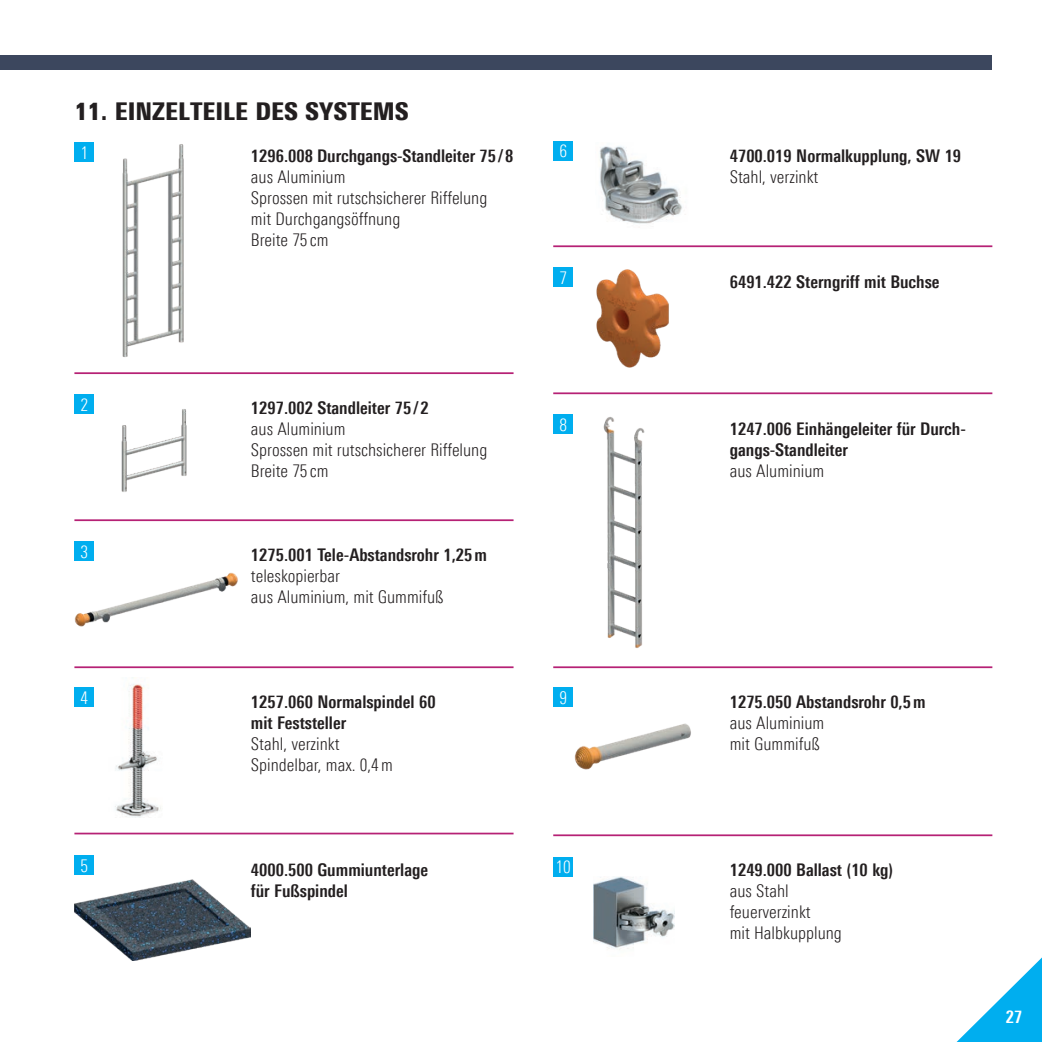
<style>
.page{position:relative;width:1042px;height:1042px;background:#fff}
.page>*{position:absolute;margin:0;border:0;box-sizing:border-box;transform-origin:0 0}
.Absatz_Flie_text{font:900 24.5px "Linotype Univers 820 Cn";color:#231f20}
.Absatz_Flie_text-2{font:700 17.5px "Linotype Univers 620 Cn";color:#231f20}
.Absatz_Flie_text-3{font:300 17.5px "Linotype Univers 320 Cn";color:#231f20}
.t1{font:300 17.5px "Linotype Univers 320 Cn";color:#fff}
.t2{font:700 17.5px "Linotype Univers 620 Cn";color:#fff}
</style>
<div class="page">
<div style="left:0;top:55px;width:992px;height:15px;background:#3c475e"></div>
<svg style="left:956px;top:957px;width:86px;height:85px"></svg>
<img style="left:122px;top:144px;width:62px;height:213px">
<div style="left:74px;top:142px;width:20px;height:20px;background:#00aeef"></div>
<div style="left:74px;top:394px;width:20px;height:20px;background:#00aeef"></div>
<img style="left:121px;top:409px;width:66px;height:83px">
<div style="left:74px;top:541px;width:20px;height:20px;background:#00aeef"></div>
<img style="left:74px;top:572px;width:164px;height:55px">
<div style="left:74px;top:687px;width:20px;height:20px;background:#00aeef"></div>
<img style="left:115px;top:677px;width:46px;height:141px">
<img style="left:74px;top:880px;width:176px;height:80px">
<div style="left:74px;top:855px;width:20px;height:20px;background:#00aeef"></div>
<div style="left:553px;top:141px;width:20px;height:20px;background:#00aeef"></div>
<img style="left:599px;top:146px;width:83px;height:78px">
<hr style="left:74px;top:372px;width:439px;height:2px;background:#b62175">
<hr style="left:74px;top:519px;width:439px;height:2px;background:#b62175">
<hr style="left:74px;top:666px;width:439px;height:2px;background:#b62175">
<hr style="left:553px;top:245px;width:439px;height:2px;background:#b62175">
<hr style="left:553px;top:392px;width:439px;height:2px;background:#b62175">
<div style="left:553px;top:267px;width:20px;height:20px;background:#00aeef"></div>
<img style="left:596px;top:269px;width:73px;height:99px">
<hr style="left:553px;top:666px;width:439px;height:2px;background:#b62175">
<img style="left:603px;top:417px;width:42px;height:231px">
<div style="left:553px;top:414px;width:20px;height:20px;background:#00aeef"></div>
<div style="left:553px;top:687px;width:20px;height:20px;background:#00aeef"></div>
<img style="left:574px;top:723px;width:117px;height:47px">
<div style="left:553px;top:857px;width:20px;height:20px;background:#00aeef"></div>
<img style="left:594px;top:876px;width:80px;height:74px">
<hr style="left:553px;top:834px;width:439px;height:2px;background:#b62175">
<hr style="left:74px;top:832px;width:439px;height:2px;background:#b62175">
<p class="Absatz_Flie_text" style="left:74px;top:96px;width:336px">11. EINZELTEILE DES SYSTEMS</p>
<p class="Absatz_Flie_text-2" style="left:251px;top:146px;width:264px">1296.008 Durchgangs-Standleiter 75 / 8</p>
<p class="Absatz_Flie_text-3" style="left:251px;top:167px;width:96px">aus Aluminium</p>
<p class="Absatz_Flie_text-3" style="left:251px;top:188px;width:238px">Sprossen mit rutschsicherer Riffelung</p>
<p class="Absatz_Flie_text-3" style="left:251px;top:209px;width:151px">mit Durchgangsöffnung</p>
<p class="Absatz_Flie_text-3" style="left:251px;top:230px;width:79px">Breite 75 cm</p>
<p class="t1" style="left:559px;top:141px;width:9px">6</p>
<p class="t1" style="left:81px;top:142px;width:9px">1</p>
<p class="Absatz_Flie_text-2" style="left:730px;top:146px;width:233px">4700.019 Normalkupplung, SW 19</p>
<p class="Absatz_Flie_text-3" style="left:730px;top:167px;width:90px">Stahl, verzinkt</p>
<p class="t1" style="left:559px;top:267px;width:9px">7</p>
<p class="Absatz_Flie_text-2" style="left:730px;top:272px;width:211px">6491.422 Sterngriff mit Buchse</p>
<p class="t1" style="left:81px;top:394px;width:9px">2</p>
<p class="Absatz_Flie_text-2" style="left:251px;top:398px;width:179px">1297.002 Standleiter 75 / 2</p>
<p class="Absatz_Flie_text-3" style="left:251px;top:419px;width:96px">aus Aluminium</p>
<p class="Absatz_Flie_text-3" style="left:251px;top:440px;width:238px">Sprossen mit rutschsicherer Riffelung</p>
<p class="Absatz_Flie_text-3" style="left:251px;top:461px;width:79px">Breite 75 cm</p>
<p class="t1" style="left:559px;top:414px;width:9px">8</p>
<p class="Absatz_Flie_text-2" style="left:730px;top:419px;width:238px">1247.006 Einhängeleiter für Durch-</p>
<p class="Absatz_Flie_text-2" style="left:730px;top:440px;width:120px">gangs-Standleiter</p>
<p class="Absatz_Flie_text-3" style="left:730px;top:461px;width:96px">aus Aluminium</p>
<p class="t1" style="left:81px;top:541px;width:9px">3</p>
<p class="Absatz_Flie_text-2" style="left:251px;top:545px;width:238px">1275.001 Tele-Abstandsrohr 1,25m</p>
<p class="Absatz_Flie_text-3" style="left:251px;top:566px;width:91px">teleskopierbar</p>
<p class="Absatz_Flie_text-3" style="left:251px;top:587px;width:194px">aus Aluminium, mit Gummifuß</p>
<p class="t1" style="left:81px;top:687px;width:9px">4</p>
<p class="Absatz_Flie_text-2" style="left:251px;top:692px;width:186px">1257.060 Normalspindel 60</p>
<p class="Absatz_Flie_text-2" style="left:251px;top:713px;width:97px">mit Feststeller</p>
<p class="Absatz_Flie_text-3" style="left:251px;top:734px;width:90px">Stahl, verzinkt</p>
<p class="Absatz_Flie_text-3" style="left:251px;top:755px;width:143px">Spindelbar, max. 0,4m</p>
<p class="t1" style="left:559px;top:687px;width:9px">9</p>
<p class="Absatz_Flie_text-2" style="left:730px;top:692px;width:197px">1275.050 Abstandsrohr 0,5m</p>
<p class="Absatz_Flie_text-3" style="left:730px;top:713px;width:96px">aus Aluminium</p>
<p class="Absatz_Flie_text-3" style="left:730px;top:734px;width:91px">mit Gummifuß</p>
<p class="t1" style="left:81px;top:855px;width:9px">5</p>
<p class="Absatz_Flie_text-2" style="left:251px;top:860px;width:179px">4000.500 Gummiunterlage</p>
<p class="Absatz_Flie_text-2" style="left:251px;top:881px;width:98px">für Fußspindel</p>
<p class="t1" style="left:555px;top:857px;width:17px">10</p>
<p class="Absatz_Flie_text-2" style="left:730px;top:860px;width:165px">1249.000 Ballast (10 kg)</p>
<p class="Absatz_Flie_text-3" style="left:730px;top:881px;width:60px">aus Stahl</p>
<p class="Absatz_Flie_text-3" style="left:730px;top:902px;width:82px">feuerverzinkt</p>
<p class="Absatz_Flie_text-3" style="left:730px;top:923px;width:114px">mit Halbkupplung</p>
<p class="t2" style="left:1006px;top:1006px;width:18px">27</p>
</div>
